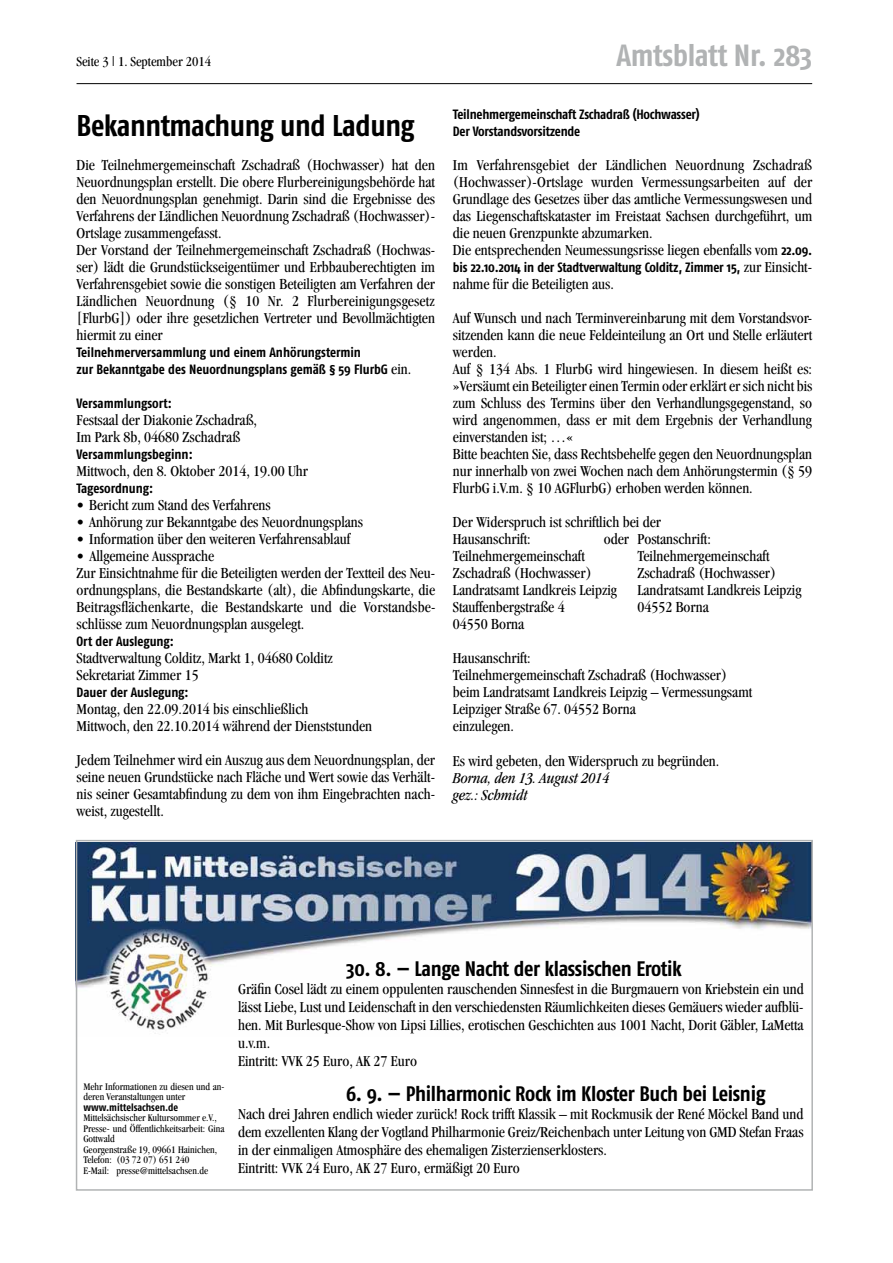
<style>
.page{position:relative;width:893px;height:1263px;background:#fff}
.page>*{position:absolute;margin:0;border:0;box-sizing:border-box;transform-origin:0 0}
.t1{font:700 30.6px "Fago Co";letter-spacing:-.015em;color:#b1b3b4}
.t2{font:700 30px "Fago Co";letter-spacing:-.02em;color:#000}
.t3{font:700 21px "Fago Co";letter-spacing:-.015em;color:#000}
.t4{font:condensed 15.75px/17px "Garamond";color:#000}
.t5{font:italic condensed 15.75px/17px "Garamond";color:#000}
.t6{font:condensed 14.25px "Garamond";color:#000}
.t7{font:700 13.5px/17px "Fago Co";letter-spacing:-.005em;color:#000}
.t8{font:condensed 10.5px/10.5px "Garamond";color:#000}
.t9{font:700 10.5px "Fago Co";color:#000}
.s1{font-family:"Garamond";font-weight:400;font-stretch:condensed;font-size:15.75px}
.s2{font-family:"Fago Co";font-weight:700;font-stretch:normal;font-size:13.5px}
</style>
<div class="page">
<hr style="left:77px;top:83px;width:735px;height:1px;background:#000">
<img style="left:79px;top:843px;width:731px;height:191px">
<div style="left:76px;top:840px;width:737px;height:351px;border:2px solid #b1b3b4"></div>
<p class="t6" style="left:77px;top:53px;width:136px">Seite 3 | 1. September 2014</p>
<h1 class="t1" style="left:617px;top:37px;width:197px">Amtsblatt Nr. 283</h1>
<h2 class="t2" style="left:77px;top:108px;width:339px">Bekanntmachung und Ladung</h2>
<p class="t4" style="left:77px;top:156px;width:360px">Die Teilnehmergemeinschaft Zschadraß (Hochwasser) hat den Neuordnungsplan erstellt. Die obere Flurbereinigungsbehörde hat den Neuordnungsplan genehmigt. Darin sind die Ergebnisse des Verfahrens der Ländlichen Neuordnung Zschadraß (Hochwasser)- Ortslage zusammengefasst.<br>Der Vorstand der Teilnehmergemeinschaft Zschadraß (Hochwas&shy;ser) lädt die Grundstückseigentümer und Erbbauberechtigten im Verfahrensgebiet sowie die sonstigen Beteiligten am Verfahren der Ländlichen Neuordnung (§ 10 Nr. 2 Flurbereinigungsgesetz [FlurbG]) oder ihre gesetzlichen Vertreter und Bevollmächtigten hiermit zu einer</p>
<p class="t7" style="left:77px;top:344px;width:336px">Teilnehmerversammlung und einem Anhörungstermin<br>zur Bekanntgabe des Neuordnungsplans gemäß § 59 FlurbG <span class="s1">ein.</span></p>
<p class="t7" style="left:77px;top:395px;width:97px">Versammlungsort:</p>
<p class="t4" style="left:77px;top:412px;width:182px">Festsaal der Diakonie Zschadraß,<br>Im Park 8b, 04680 Zschadraß</p>
<p class="t7" style="left:77px;top:446px;width:118px">Versammlungsbeginn:</p>
<p class="t4" style="left:77px;top:463px;width:233px">Mittwoch, den 8. Oktober 2014, 19.00 Uhr</p>
<p class="t7" style="left:77px;top:480px;width:78px">Tagesordnung:</p>
<p class="t4" style="left:77px;top:497px;width:196px">• Bericht zum Stand des Verfahrens</p>
<p class="t4" style="left:77px;top:514px;width:288px">• Anhörung zur Bekanntgabe des Neuordnungsplans</p>
<p class="t4" style="left:77px;top:531px;width:275px">• Information über den weiteren Verfahrensablauf</p>
<p class="t4" style="left:77px;top:548px;width:360px">• Allgemeine Aussprache<br>Zur Einsichtnahme für die Beteiligten werden der Textteil des Neu&shy;ordnungsplans, die Bestandskarte (alt), die Abfindungskarte, die Beitragsflächenkarte, die Bestandskarte und die Vorstandsbe&shy;schlüsse zum Neuordnungsplan ausgelegt.</p>
<p class="t7" style="left:77px;top:633px;width:99px">Ort der Auslegung:</p>
<p class="t4" style="left:77px;top:650px;width:258px">Stadtverwaltung Colditz, Markt 1, 04680 Colditz<br>Sekretariat Zimmer 15</p>
<p class="t7" style="left:77px;top:684px;width:114px">Dauer der Auslegung:</p>
<p class="t4" style="left:77px;top:701px;width:297px">Montag, den 22.09.2014 bis einschließlich<br>Mittwoch, den 22.10.2014 während der Dienststunden</p>
<p class="t4" style="left:77px;top:752px;width:360px;text-align:justify">Jedem Teilnehmer wird ein Auszug aus dem Neuordnungsplan, der seine neuen Grundstücke nach Fläche und Wert sowie das Verhält&shy;nis seiner Gesamtabfindung zu dem von ihm Eingebrachten nach&shy;weist, zugestellt.</p>
<p class="t7" style="left:453px;top:106px;width:248px">Teilnehmergemeinschaft Zschadraß (Hochwasser)<br>Der Vorstandsvorsitzende</p>
<p class="t4" style="left:453px;top:156px;width:361px">Im Verfahrensgebiet der Ländlichen Neuordnung Zschadraß (Hochwasser)-Ortslage wurden Vermessungsarbeiten auf der Grundlage des Gesetzes über das amtliche Vermessungswesen und das Liegenschaftskataster im Freistaat Sachsen durchgeführt, um die neuen Grenzpunkte abzumarken.<br>Die entsprechenden Neumessungsrisse liegen ebenfalls vom <span class="s2">22.09.</span></p>
<p class="t7" style="left:453px;top:259px;width:361px">bis 22.10.2014 in der Stadtverwaltung Colditz, Zimmer 15, <span class="s1">zur Einsicht-</span></p>
<p class="t4" style="left:453px;top:267px;width:361px;line-height:34px">nahme für die Beteiligten aus.<br>Auf Wunsch und nach Terminvereinbarung mit dem Vorstandsvor-</p>
<p class="t4" style="left:453px;top:327px;width:361px">sitzenden kann die neue Feldeinteilung an Ort und Stelle erläutert werden.<br>Auf § 134 Abs. 1 FlurbG wird hingewiesen. In diesem heißt es: »Versäumt ein Beteiligter einen Termin oder erklärt er sich nicht bis zum Schluss des Termins über den Verhandlungsgegenstand, so wird angenommen, dass er mit dem Ergebnis der Verhandlung einverstanden ist; …«<br>Bitte beachten Sie, dass Rechtsbehelfe gegen den Neuordnungsplan nur innerhalb von zwei Wochen nach dem Anhörungstermin (§ 59<br>FlurbG i.V.m. § 10 AGFlurbG) erhoben werden können.</p>
<p class="t4" style="left:453px;top:514px;width:210px">Der Widerspruch ist schriftlich bei der<br>Hausanschrift:</p>
<p class="t4" style="left:604px;top:531px;width:108px">oder Postanschrift:</p>
<p class="t4" style="left:453px;top:548px;width:134px">Teilnehmergemeinschaft</p>
<p class="t4" style="left:637px;top:548px;width:134px">Teilnehmergemeinschaft</p>
<p class="t4" style="left:453px;top:565px;width:140px">Zschadraß (Hochwasser)</p>
<p class="t4" style="left:637px;top:565px;width:140px">Zschadraß (Hochwasser)</p>
<p class="t4" style="left:453px;top:582px;width:166px">Landratsamt Landkreis Leipzig</p>
<p class="t4" style="left:637px;top:582px;width:166px">Landratsamt Landkreis Leipzig</p>
<p class="t4" style="left:453px;top:599px;width:113px">Stauffenbergstraße 4</p>
<p class="t4" style="left:637px;top:599px;width:73px">04552 Borna</p>
<p class="t4" style="left:453px;top:607px;width:79px;line-height:34px">04550 Borna<br>Hausanschrift:</p>
<p class="t4" style="left:453px;top:667px;width:301px">Teilnehmergemeinschaft Zschadraß (Hochwasser) beim Landratsamt Landkreis Leipzig – Vermessungsamt Leipziger Straße 67. 04552 Borna<br>einzulegen.</p>
<p class="t4" style="left:453px;top:752px;width:268px">Es wird gebeten, den Widerspruch zu begründen.</p>
<p class="t5" style="left:453px;top:769px;width:158px">Borna, den 13. August 2014 gez.: Schmidt</p>
<p class="t8" style="left:83px;top:1081px;width:143px">Mehr Informationen zu diesen und an&shy;deren Veranstaltungen unter</p>
<p class="t9" style="left:83px;top:1101px;width:96px">www.mittelsachsen.de</p>
<p class="t8" style="left:83px;top:1112px;width:143px">Mittelsächsischer Kultursommer e.V.,<br>Presse- und Öffentlichkeitsarbeit: Gina<br>Gottwald<br>Georgenstraße 19, 09661 Hainichen,<br>Telefon: (03 72 07) 651 240<br>E-Mail: presse@mittelsachsen.de</p>
<h3 class="t3" style="left:346px;top:956px;width:337px">30. 8. — Lange Nacht der klassischen Erotik</h3>
<p class="t4" style="left:238px;top:980px;width:567px;line-height:18px">Gräfin Cosel lädt zu einem oppulenten rauschenden Sinnesfest in die Burgmauern von Kriebstein ein und lässt Liebe, Lust und Leidenschaft in den verschiedensten Räumlichkeiten dieses Gemäuers wieder aufblü&shy;hen. Mit Burlesque-Show von Lipsi Lillies, erotischen Geschichten aus 1001 Nacht, Dorit Gäbler, LaMetta u.v.m.<br>Eintritt: VVK 25 Euro, AK 27 Euro</p>
<h3 class="t3" style="left:346px;top:1081px;width:421px">6. 9. — Philharmonic Rock im Kloster Buch bei Leisnig</h3>
<p class="t4" style="left:238px;top:1105px;width:567px;line-height:18px">Nach drei Jahren endlich wieder zurück! Rock trifft Klassik – mit Rockmusik der René Möckel Band und dem exzellenten Klang der Vogtland Philharmonie Greiz/Reichenbach unter Leitung von GMD Stefan Fraas in der einmaligen Atmosphäre des ehemaligen Zisterzienserklosters.<br>Eintritt: VVK 24 Euro, AK 27 Euro, ermäßigt 20 Euro</p>
</div>
